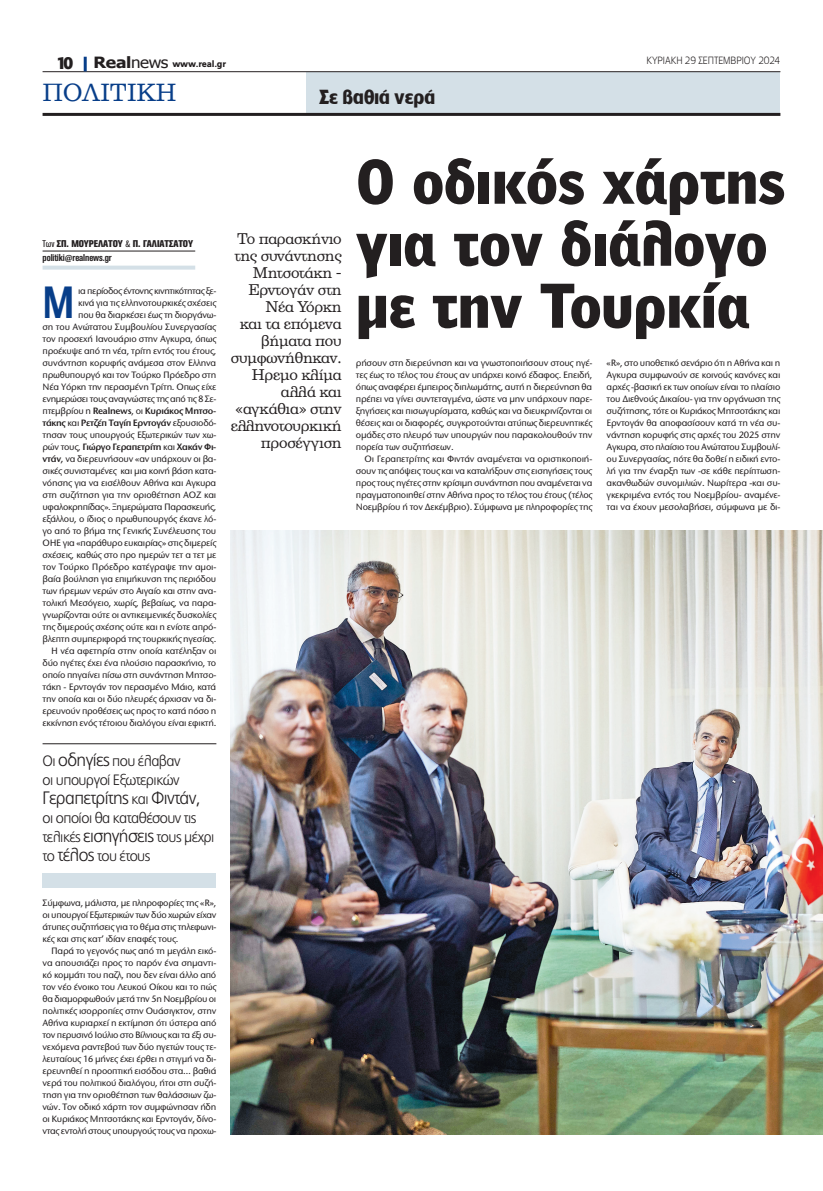
<style>
.page{position:relative;width:823px;height:1191px;background:#fff}
.page>*{position:absolute;margin:0;border:0;box-sizing:border-box;transform-origin:0 0}
.t1{font:900 60px/62px "PF Bell Gothic Text";letter-spacing:-.01em;color:#231f20;scale:.96 1}
.t2{font:500 42px "PF Lounge";color:#083e89}
.t3{font:24px "PF Clarendon";color:#083e89;scale:.96 1}
.t4{font:700 19px "PF Lounge";color:#231f20}
.t5{font:300 18px "PF Catalog";letter-spacing:-.035em;color:#231f20}
.t6{font:700 16px "PF Lounge";color:#231f20}
.t7{font:15px/17px "PF Clarendon";letter-spacing:-.02em;color:#231f20;text-align:right}
.t8{font:300 15px/19px "PF Catalog";letter-spacing:-.035em;color:#231f20}
.t9{font:900 10px "PF Akzidenz Text Cond";letter-spacing:-.01em;color:#231f20}
.t10{font:300 10px "PF Lounge";letter-spacing:-.005em;color:#231f20;scale:.96 1}
.t11{font:700 10px "PF Akzidenz Text Cond";letter-spacing:-.01em;color:#231f20}
.t12{font:500 9.6px/12px "Stone Sans ITC Hel";letter-spacing:-.025em;color:#231f20;text-align:justify}
.t13{font:900 9px "PF Catalog";letter-spacing:-.02em;color:#231f20;scale:.96 1}
.s1{font-family:"Tahoma";font-weight:700;font-size:15.5px}
.s2{font-family:"Tahoma";font-weight:400;font-size:15.5px}
.s3{font-weight:400}
.s4{font-weight:600}
.s5{font-size:18px}
.s6{font-size:15px}
</style>
<div class="page">
<div style="left:306px;top:72px;width:474px;height:41px;background:#d4e0e7"></div>
<hr style="left:43px;top:71px;width:737px;height:1px;background:#231f20">
<hr style="left:43px;top:113px;width:737px;height:3px;background:#231f20">
<hr style="left:84px;top:57px;width:3px;height:14px;background:#083e89">
<hr style="left:43px;top:251px;width:152px;height:1px;background:#231f20">
<svg style="left:43px;top:266px;width:152px;height:4px"></svg>
<img style="left:230px;top:530px;width:592px;height:604px">
<div style="left:43px;top:873px;width:173px;height:14px;background:#d4e0e7"></div>
<hr style="left:43px;top:743px;width:173px;height:1px;background:#231f20">
<p class="t13" style="left:94px;top:59px;width:139px"><span class="s1">Real</span><span class="s2">news</span> www.real.gr</p>
<p class="t10" style="left:646px;top:55px;width:141px">κυριακη 29 σεπτεμβριΟΥ 2024</p>
<h3 class="t6" style="left:57px;top:54px;width:18px">10</h3>
<h3 class="t3" style="left:43px;top:80px;width:141px">πολιτικη</h3>
<h3 class="t4" style="left:319px;top:86px;width:117px">Σε βαθιά νερά</h3>
<p class="t9" style="left:43px;top:238px;width:152px"><span class="s3">Των</span> Σπ. Μουρελάτου <span class="s3">&amp;</span> Π. Γαλιατσάτου</p>
<p class="t11" style="left:43px;top:252px;width:71px">politiki@realnews.gr</p>
<h2 class="t2" style="left:43px;top:279px;width:33px">M</h2>
<p class="t12" style="left:43px;top:285px;width:175px;text-align:right">ια περίοδος έντονης κινητικότητας ξε-<br>κινά για τις ελληνοτουρκικές σχέσεις<br>που θα διαρκέσει έως τη διοργάνω-<br>ση του Ανώτατου Συμβουλίου Συνεργασίας τον προσεχή Ιανουάριο στην Αγκυρα, όπως προέκυψε από τη νέα, τρίτη εντός του έτους, συνάντηση κορυφής ανάμεσα στον Ελληνα πρωθυπουργό και τον Τούρκο Πρόεδρο στη Νέα Υόρκη την περασμένη Τρίτη. Οπως είχε ενημερώσει τους αναγνώστες της από τις 8 Σε&shy;πτεμβρίου η <span class="s4">Realnews</span>, οι <span class="s4">Κυριάκος Μητσο&shy;τάκης</span> και <span class="s4">Ρετζέπ Ταγίπ Ερντογάν</span> εξουσιοδό&shy;τησαν τους υπουργούς Εξωτερικών των χω&shy;ρών τους, <span class="s4">Γιώργο Γεραπετρίτη</span> και <span class="s4">Χακάν Φι&shy;ντάν,</span> να διερευνήσουν «αν υπάρχουν οι βα&shy;σικές συνισταμένες και μια κοινή βάση κατα&shy;νόησης για να εισέλθουν Αθήνα και Αγκυρα στη συζήτηση για την οριοθέτηση ΑΟΖ και υφαλοκρηπίδας». Ξημερώματα Παρασκευής, εξάλλου, ο ίδιος ο πρωθυπουργός έκανε λό&shy;γο από το βήμα της Γενικής Συνέλευσης του ΟΗΕ για «παράθυρο ευκαιρίας» στις διμερείς σχέσεις, καθώς στο προ ημερών τετ α τετ με τον Τούρκο Πρόεδρο κατέγραψε την αμοι&shy;βαία βούληση για επιμήκυνση της περιόδου των ήρεμων νερών στο Αιγαίο και στην ανα&shy;τολική Μεσόγειο, χωρίς, βεβαίως, να παρα&shy;γνωρίζονται ούτε οι αντικειμενικές δυσκολίες της διμερούς σχέσης ούτε και η ενίοτε απρό&shy;βλεπτη συμπεριφορά της τουρκικής ηγεσίας.<br>Η νέα αφετηρία στην οποία κατέληξαν οι δύο ηγέτες έχει ένα πλούσιο παρασκήνιο, το οποίο πηγαίνει πίσω στη συνάντηση Μητσο&shy;τάκη - Ερντογάν τον περασμένο Μάιο, κατά την οποία και οι δύο πλευρές άρχισαν να δι&shy;ερευνούν προθέσεις ως προς το κατά πόσο η εκκίνηση ενός τέτοιου διαλόγου είναι εφικτή.</p>
<h3 class="t8" style="left:43px;top:752px;width:139px">Οι <span class="s5">οδηγίες</span> που έλαβαν οι υπουργοί Εξωτερικών</h3>
<h3 class="t5" style="left:43px;top:788px;width:160px">Γεραπετρίτης <span class="s6">και</span> Φιντάν,</h3>
<h3 class="t8" style="left:43px;top:809px;width:173px">οι οποίοι θα καταθέσουν τις τελικές <span class="s5">εισηγήσεις</span> τους μέχρι το <span class="s5">τέλος</span> του έτους</h3>
<h3 class="t7" style="left:231px;top:230px;width:112px">Το παρασκήνιο της συνάντησης<br>Μητσοτάκη -<br>Ερντογάν στη<br>Νέα Υόρκη<br>και τα επόμενα βήματα που συμφωνήθηκαν.<br>Ηρεμο κλίμα αλλά και «αγκάθια» στην ελληνοτουρκική προσέγγιση</h3>
<h1 class="t1" style="left:356px;top:149px;width:448px">Ο οδικός χάρτης για τον διάλογο με την Τουρκία</h1>
<p class="t12" style="left:356px;top:357px;width:238px">ρήσουν στη διερεύνηση και να γνωστοποιήσουν στους ηγέ&shy;τες έως το τέλος του έτους αν υπάρχει κοινό έδαφος. Επειδή, όπως αναφέρει έμπειρος διπλωμάτης, αυτή η διερεύνηση θα πρέπει να γίνει συντεταγμένα, ώστε να μην υπάρχουν παρε&shy;ξηγήσεις και πισωγυρίσματα, καθώς και να διευκρινίζονται οι θέσεις και οι διαφορές, συγκροτούνται ατύπως διερευνητικές ομάδες στο πλευρό των υπουργών που παρακολουθούν την πορεία των συζητήσεων.</p>
<p class="t12" style="left:356px;top:453px;width:238px;text-indent:9px">Οι Γεραπετρίτης και Φιντάν αναμένεται να οριστικοποιή&shy;σουν τις απόψεις τους και να καταλήξουν στις εισηγήσεις τους προς τους ηγέτες στην κρίσιμη συνάντηση που αναμένεται να πραγματοποιηθεί στην Αθήνα προς το τέλος του έτους (τέλος Νοεμβρίου ή τον Δεκέμβριο). Σύμφωνα με πληροφορίες της</p>
<p class="t12" style="left:606px;top:357px;width:175px">«R», στο υποθετικό σενάριο ότι η Αθήνα και η Αγκυρα συμφωνούν σε κοινούς κανόνες και αρχές -βασική εκ των οποίων είναι το πλαίσιο του Διεθνούς Δικαίου- για την οργάνωση της συζήτησης, τότε οι Κυριάκος Μητσοτάκης και Ερντογάν θα αποφασίσουν κατά τη νέα συ&shy;νάντηση κορυφής στις αρχές του 2025 στην Αγκυρα, στο πλαίσιο του Ανώτατου Συμβουλί&shy;ου Συνεργασίας, πότε θα δοθεί η ειδική εντο&shy;λή για την έναρξη των -σε κάθε περίπτωση&shy;ακανθωδών συνομιλιών. Νωρίτερα -και συ&shy;γκεκριμένα εντός του Νοεμβρίου- αναμένε&shy;ται να έχουν μεσολαβήσει, σύμφωνα με δι-</p>
<p class="t12" style="left:43px;top:897px;width:175px">Σύμφωνα, μάλιστα, με πληροφορίες της «R», οι υπουργοί Εξωτερικών των δύο χωρών είχαν άτυπες συζητήσεις για το θέμα στις τηλεφωνι&shy;κές και στις κατ’ ιδίαν επαφές τους.</p>
<p class="t12" style="left:43px;top:945px;width:175px;text-indent:9px">Παρά το γεγονός πως από τη μεγάλη εικό&shy;να απουσιάζει προς το παρόν ένα σημαντι&shy;κό κομμάτι του παζλ, που δεν είναι άλλο από τον νέο ένοικο του Λευκού Οίκου και το πώς θα διαμορφωθούν μετά την 5η Νοεμβρίου οι πολιτικές ισορροπίες στην Ουάσιγκτον, στην Αθήνα κυριαρχεί η εκτίμηση ότι ύστερα από τον περυσινό Ιούλιο στο Βίλνιους και τα έξι συ&shy;νεχόμενα ραντεβού των δύο ηγετών τους τε&shy;λευταίους 16 μήνες έχει έρθει η στιγμή να δι&shy;ερευνηθεί η προοπτική εισόδου στα… βαθιά νερά του πολιτικού διαλόγου, ήτοι στη συζή&shy;τηση για την οριοθέτηση των θαλάσσιων ζω&shy;νών. Τον οδικό χάρτη τον συμφώνησαν ήδη οι Κυριάκος Μητσοτάκης και Ερντογάν, δίνο&shy;ντας εντολή στους υπουργούς τους να προχω-</p>
</div>
